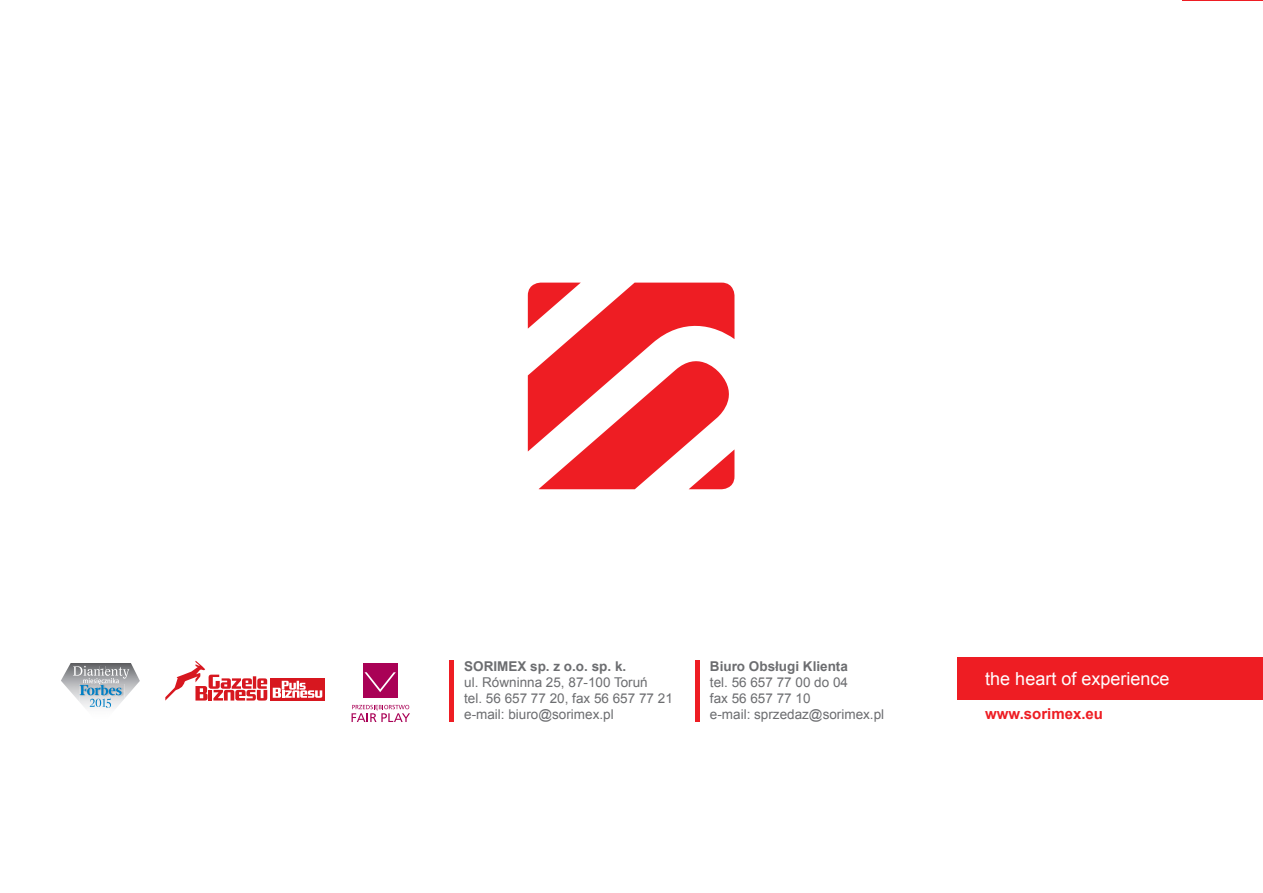
<style>
.page{position:relative;width:1263px;height:893px;background:#fff}
.page>*{position:absolute;margin:0;border:0;box-sizing:border-box;transform-origin:0 0}
.t1{font:18px "Arial";color:#fff}
.t2{font:700 15px "Arial";color:#ee1d23}
.t3{font:13.5px/16.2px "Arial";color:#6c6d70}
.s1{font-weight:700}
</style>
<div class="page">
<svg style="left:528px;top:283px;width:207px;height:206px"></svg>
<hr style="left:1182px;top:0;width:81px;height:1px;background:#ee1d23">
<hr style="left:450px;top:661px;width:4px;height:61px;background:#ee1d23">
<div style="left:695px;top:661px;width:5px;height:61px;background:#ee1d23"></div>
<div style="left:363px;top:664px;width:34px;height:34px;background:#a90156"></div>
<svg style="left:364px;top:672px;width:32px;height:20px"></svg>
<svg style="left:352px;top:705px;width:58px;height:17px"></svg>
<img style="left:61px;top:663px;width:79px;height:31px">
<svg style="left:73px;top:666px;width:56px;height:42px;background:#b0bec6"></svg>
<div style="left:957px;top:657px;width:306px;height:42px;background:#ee1d23"></div>
<div style="left:270px;top:678px;width:55px;height:23px;background:#d7171f"></div>
<svg style="left:273px;top:681px;width:49px;height:17px"></svg>
<svg style="left:165px;top:661px;width:102px;height:40px"></svg>
<p class="t3" style="left:464px;top:658px;width:210px"><span class="s1">SORIMEX sp. z o.o. sp. k.<br></span>ul. Równinna 25, 87-100 Toruń<br>tel. 56 657 77 20, fax 56 657 77 21 e-mail: biuro@sorimex.pl</p>
<p class="t3" style="left:710px;top:658px;width:176px"><span class="s1">Biuro Obsługi Klienta<br></span>tel. 56 657 77 00 do 04<br>fax 56 657 77 10<br>e-mail: sprzedaz@sorimex.pl</p>
<p class="t1" style="left:985px;top:667px;width:186px">the heart of experience</p>
<p class="t2" style="left:985px;top:704px;width:119px">www.sorimex.eu</p>
</div>
